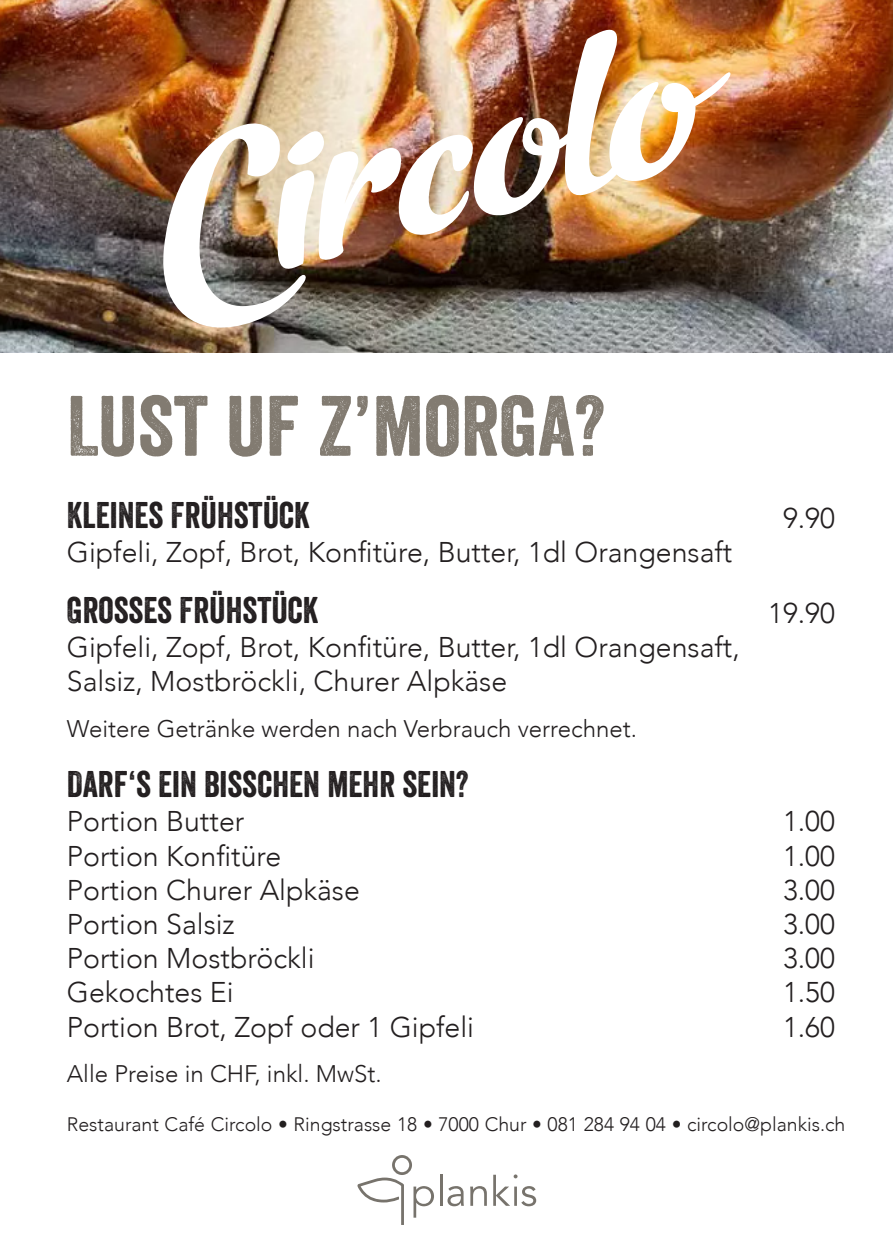
<style>
.page{position:relative;width:893px;height:1259px;background:#fff}
.page>*{position:absolute;margin:0;border:0;box-sizing:border-box;transform-origin:0 0}
.t1{font:82.5px "Veneer";color:#827b71;scale:1.06 1}
.t2{font:36px "Veneer";color:#231f20}
.t3{font:300 28.5px "Avenir";color:#231f20}
.t4{font:300 24px "Avenir";color:#231f20}
.t5{font:300 19.5px "Avenir";color:#231f20}
</style>
<div class="page">
<img style="left:0;top:0;width:893px;height:352px">
<img style="left:163px;top:30px;width:567px;height:298px">
<svg style="left:357px;top:1155px;width:77px;height:70px"></svg>
<hr style="left:440px;top:1174px;width:2px;height:31px;background:#77736c">
<svg style="left:447px;top:1186px;width:17px;height:20px"></svg>
<svg style="left:470px;top:1186px;width:17px;height:19px"></svg>
<svg style="left:493px;top:1174px;width:43px;height:32px"></svg>
<p class="t1" style="left:67px;top:376px;width:509px">LUST UF Z’MORGA?</p>
<p class="t2" style="left:67px;top:493px;width:244px">KLEINES FRÜHSTÜCK</p>
<p class="t3" style="left:783px;top:501px;width:53px">9.90</p>
<p class="t3" style="left:67px;top:536px;width:667px">Gipfeli, Zopf, Brot, Konfitüre, Butter, 1dl Orangensaft</p>
<p class="t2" style="left:67px;top:588px;width:253px">GROSSES FRÜHSTÜCK</p>
<p class="t3" style="left:768px;top:596px;width:68px">19.90</p>
<p class="t3" style="left:67px;top:630px;width:674px">Gipfeli, Zopf, Brot, Konfitüre, Butter, 1dl Orangensaft,</p>
<p class="t3" style="left:67px;top:664px;width:442px">Salsiz, Mostbröckli, Churer Alpkäse</p>
<p class="t4" style="left:67px;top:714px;width:572px">Weitere Getränke werden nach Verbrauch verrechnet.</p>
<p class="t2" style="left:67px;top:762px;width:403px">DARF‘S EIN BISSCHEN MEHR SEIN?</p>
<p class="t3" style="left:67px;top:804px;width:179px">Portion Butter</p>
<p class="t3" style="left:783px;top:804px;width:53px">1.00</p>
<p class="t3" style="left:67px;top:839px;width:216px">Portion Konfitüre</p>
<p class="t3" style="left:783px;top:839px;width:53px">1.00</p>
<p class="t3" style="left:67px;top:873px;width:295px">Portion Churer Alpkäse</p>
<p class="t3" style="left:783px;top:873px;width:53px">3.00</p>
<p class="t3" style="left:67px;top:907px;width:169px">Portion Salsiz</p>
<p class="t3" style="left:783px;top:907px;width:53px">3.00</p>
<p class="t3" style="left:67px;top:941px;width:249px">Portion Mostbröckli</p>
<p class="t3" style="left:783px;top:941px;width:53px">3.00</p>
<p class="t3" style="left:67px;top:975px;width:168px">Gekochtes Ei</p>
<p class="t3" style="left:783px;top:975px;width:53px">1.50</p>
<p class="t3" style="left:67px;top:1010px;width:409px">Portion Brot, Zopf oder 1 Gipfeli</p>
<p class="t3" style="left:783px;top:1010px;width:53px">1.60</p>
<p class="t4" style="left:67px;top:1060px;width:316px">Alle Preise in CHF, inkl. MwSt.</p>
<p class="t5" style="left:67px;top:1112px;width:780px">Restaurant Café Circolo • Ringstrasse 18 • 7000 Chur • 081 284 94 04 • circolo@plankis.ch</p>
</div>
